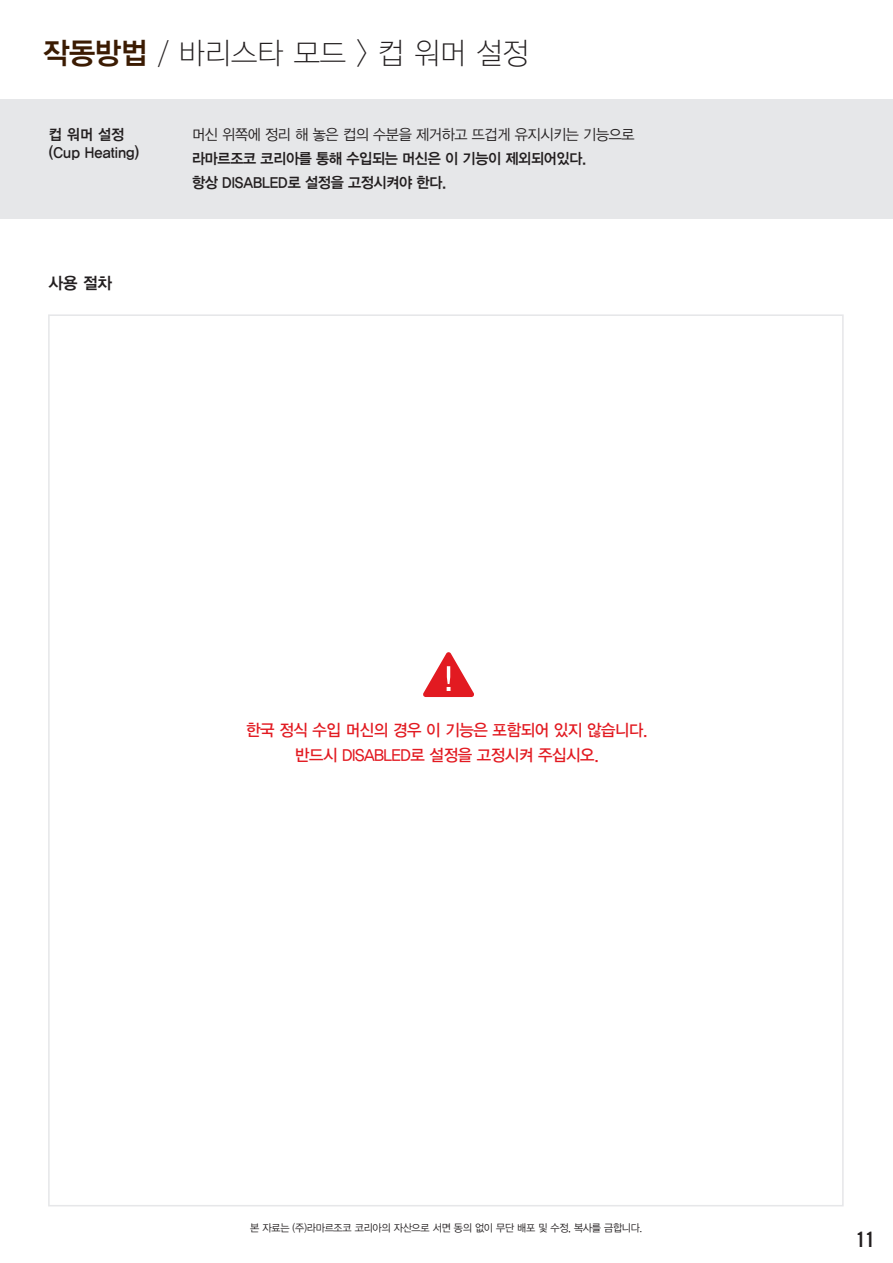
<style>
.page{position:relative;width:893px;height:1263px;background:#fff}
.page>*{position:absolute;margin:0;border:0;box-sizing:border-box;transform-origin:0 0}
.t1{font:30px "YDIYGO310";color:#231f20;scale:.95 1}
.t2{font:21px "Trade Gothic LT Std Bd Cn 20";color:#231f20}
.t3{font:16.5px/24px "YDIYGO330";letter-spacing:-.025em;color:#e21a21;text-align:center;scale:.95 1}
.t4{font:16.5px "YDIYGO340";color:#231f20;scale:.95 1}
.t5{font:15px/24px "YDIYGO340";letter-spacing:-.025em;color:#231f20;scale:.95 1}
.t6{font:15px "YDIYGO320";letter-spacing:-.025em;color:#231f20;scale:.95 1}
.t7{font:15px/18px "YDIYGO340";color:#231f20;scale:.95 1}
.t8{font:10.5px "YDIYGO320";letter-spacing:-.025em;color:#231f20;scale:.95 1}
.s1{font-family:"YDIYGO340";color:#3b1b02}
</style>
<div class="page">
<div style="left:0;top:100px;width:893px;height:119px;background:#e6e7e9"></div>
<svg style="left:423px;top:652px;width:51px;height:45px"></svg>
<h1 class="t1" style="left:43px;top:37px;width:513px"><span class="s1">작동방법</span> / 바리스타 모드 &gt; 컵 워머 설정</h1>
<p class="t7" style="left:49px;top:125px;width:97px">컵 워머 설정 (Cup Heating)</p>
<p class="t4" style="left:49px;top:273px;width:68px">사용 절차</p>
<p class="t6" style="left:192px;top:126px;width:467px">머신 위쪽에 정리 해 놓은 컵의 수분을 제거하고 뜨겁게 유지시키는 기능으로</p>
<p class="t5" style="left:192px;top:146px;width:417px">라마르조코 코리아를 통해 수입되는 머신은 이 기능이 제외되어있다. 항상 DISABLED로 설정을 고정시켜야 한다.</p>
<p class="t3" style="left:246px;top:719px;width:424px">한국 정식 수입 머신의 경우 이 기능은 포함되어 있지 않습니다. 반드시 DISABLED로 설정을 고정시켜 주십시오.</p>
<p class="t8" style="left:250px;top:1222px;width:414px">본 자료는 (주)라마르조코 코리아의 자산으로 서면 동의 없이 무단 배포 및 수정, 복사를 금합니다.</p>
<h2 class="t2" style="left:856px;top:1226px;width:20px">11</h2>
</div>
